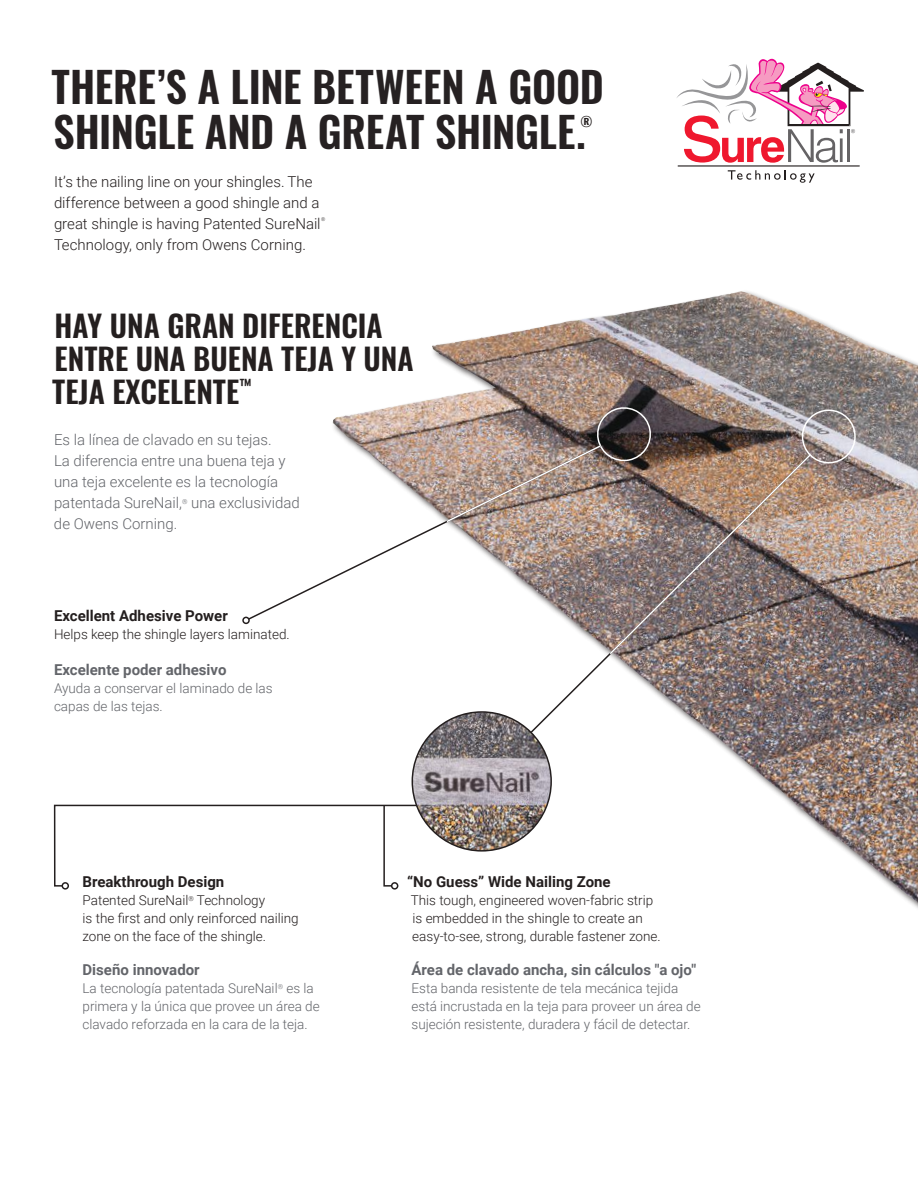
<style>
.page{position:relative;width:918px;height:1188px;background:#fff}
.page>*{position:absolute;margin:0;border:0;box-sizing:border-box;transform-origin:0 0}
.t1{font:600 42px/45px "Oswald";letter-spacing:-.005em;color:#262122}
.t2{font:600 30px/33px "Oswald";color:#241f1f}
.t3{font:300 15px/21px "Roboto";color:#241f1f}
.t4{font:300 15px/21px "Roboto";color:#63656a}
.t5{font:700 15px "Roboto";color:#63656a}
.t6{font:700 15px "Roboto";color:#241f1f}
.t7{font:300 13.5px/18px "Roboto";color:#63656a}
.t8{font:300 13.5px/18px "Roboto";color:#241f1f}
.t9{font:600 13.5px "Oswald";color:#241f1f}
.t10{font:300 6.75px "Roboto";color:#63656a}
.t11{font:300 5.25px "Roboto";color:#241f1f}
</style>
<div class="page">
<div style="left:331px;top:290px;width:587px;height:770px;background:#241f1f;opacity:.76"></div>
<img style="left:431px;top:292px;width:309px;height:91px">
<div style="left:391px;top:882px;width:7px;height:8px;border:2px solid #241f1f;border-radius:50%"></div>
<svg style="left:480px;top:656px;width:332px;height:128px"></svg>
<svg style="left:53px;top:804px;width:407px;height:83px"></svg>
<div style="left:62px;top:882px;width:7px;height:8px;border:2px solid #241f1f;border-radius:50%"></div>
<div style="left:802px;top:410px;width:54px;height:53px;border:2px solid #fff;border-radius:50%"></div>
<hr style="left:678px;top:165px;width:181px;height:2px;background:#241f1f">
<svg style="left:676px;top:59px;width:188px;height:104px"></svg>
<svg style="left:728px;top:170px;width:87px;height:13px"></svg>
<img style="left:412px;top:712px;width:139px;height:139px;border-radius:69px">
<svg style="left:247px;top:444px;width:198px;height:177px"></svg>
<div style="left:242px;top:617px;width:8px;height:7px;border:2px solid #241f1f;border-radius:50%"></div>
<img style="left:445px;top:406px;width:367px;height:250px">
<h1 class="t1" style="left:52px;top:67px;width:554px">THERE’S A LINE BETWEEN A GOOD<br>SHINGLE AND A GREAT SHINGLE.</h1>
<p class="t9" style="left:581px;top:114px;width:14px">®</p>
<p class="t3" style="left:54px;top:170px;width:268px">It’s the nailing line on your shingles. The difference between a good shingle and a great shingle is having Patented SureNail</p>
<p class="t11" style="left:321px;top:216px;width:6px">®</p>
<p class="t3" style="left:54px;top:233px;width:254px">Technology, only from Owens Corning.</p>
<h2 class="t2" style="left:52px;top:311px;width:363px">HAY UNA GRAN DIFERENCIA<br>ENTRE UNA BUENA TEJA Y UNA<br>TEJA EXCELENTE<sup>™</sup></h2>
<p class="t4" style="left:54px;top:429px;width:233px">Es la línea de clavado en su tejas.<br>La diferencia entre una buena teja y una teja excelente es la tecnología patentada SureNail,</p>
<p class="t10" style="left:182px;top:497px;width:7px">®</p>
<p class="t4" style="left:191px;top:492px;width:110px">una exclusividad</p>
<p class="t4" style="left:54px;top:513px;width:125px">de Owens Corning.</p>
<p class="t6" style="left:54px;top:605px;width:175px">Excellent Adhesive Power</p>
<p class="t8" style="left:54px;top:625px;width:237px">Helps keep the shingle layers laminated.</p>
<p class="t5" style="left:54px;top:659px;width:174px">Excelente poder adhesivo</p>
<p class="t7" style="left:54px;top:679px;width:220px">Ayuda a conservar el laminado de las capas de las tejas.</p>
<p class="t6" style="left:83px;top:871px;width:143px">Breakthrough Design</p>
<p class="t8" style="left:83px;top:891px;width:218px">Patented SureNail<sup>®</sup> Technology<br>is the first and only reinforced nailing zone on the face of the shingle.</p>
<p class="t5" style="left:83px;top:959px;width:119px">Diseño innovador</p>
<p class="t7" style="left:83px;top:979px;width:239px">La tecnología patentada SureNail<sup>®</sup> es la primera y la única que provee un área de clavado reforzada en la cara de la teja.</p>
<p class="t6" style="left:407px;top:871px;width:205px">“No Guess” Wide Nailing Zone</p>
<p class="t8" style="left:411px;top:891px;width:251px">This tough, engineered woven-fabric strip is embedded in the shingle to create an easy-to-see, strong, durable fastener zone.</p>
<p class="t5" style="left:412px;top:959px;width:286px">Área de clavado ancha, sin cálculos "a ojo"</p>
<p class="t7" style="left:412px;top:979px;width:291px">Esta banda resistente de tela mecánica tejida está incrustada en la teja para proveer un área de sujeción resistente, duradera y fácil de detectar.</p>
</div>
